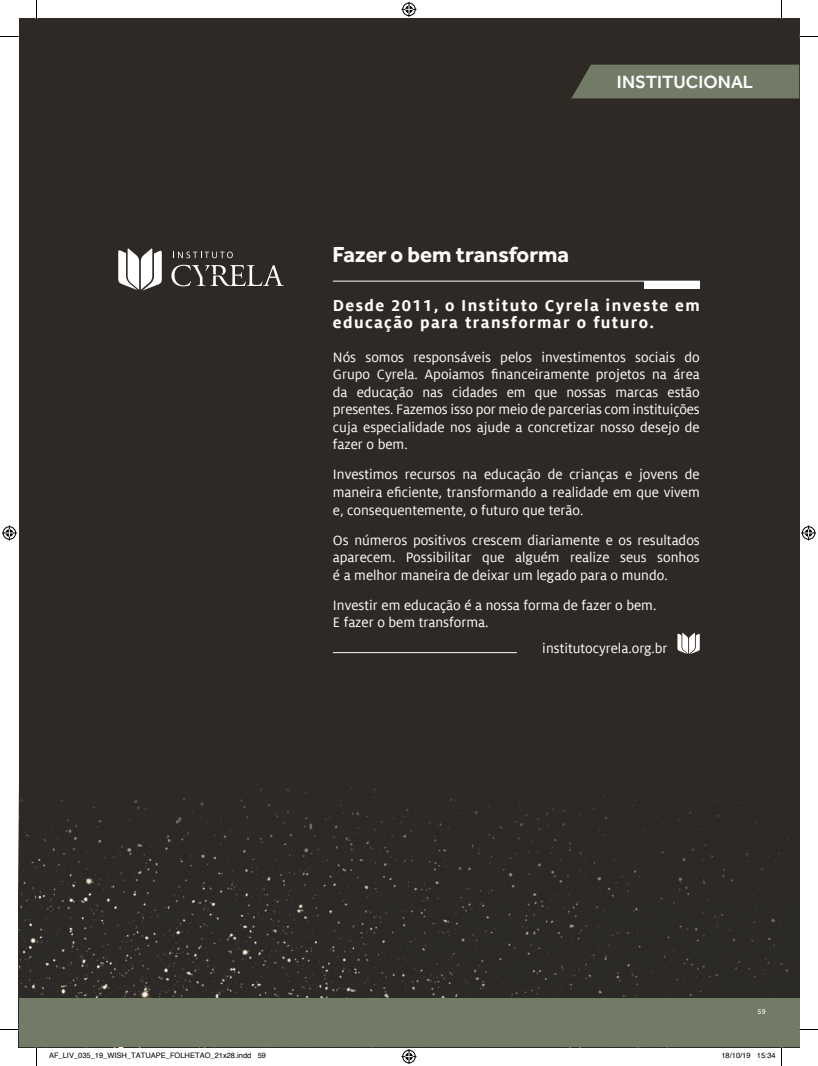
<style>
.page{position:relative;width:818px;height:1066px;background:#fff}
.page>*{position:absolute;margin:0;border:0;box-sizing:border-box;transform-origin:0 0}
.t1{font:700 22.5px "Effra";color:#fff}
.t2{font:500 18.25px "Effra";letter-spacing:.005em;color:#fff}
.t3{font:700 17.5px/17.5px "Milo Offc";letter-spacing:.08em;color:#fff}
.t4{font:15px/17.5px "Milo Offc";color:#fff;text-align:justify}
.t5{font:7.5px "Helvetica";color:#000}
.t6{font:7.5px "Effra";color:#fff}
</style>
<div class="page">
<div style="left:19px;top:19px;width:779px;height:1027px;background:#2e2925"></div>
<svg style="left:118px;top:248px;width:44px;height:42px"></svg>
<svg style="left:171px;top:264px;width:112px;height:22px"></svg>
<svg style="left:173px;top:251px;width:60px;height:7px"></svg>
<hr style="left:333px;top:281px;width:366px;height:1px;background:#fff">
<div style="left:643px;top:281px;width:56px;height:7px;background:#fff"></div>
<hr style="left:333px;top:652px;width:183px;height:1px;background:#fff">
<svg style="left:677px;top:632px;width:22px;height:22px"></svg>
<img style="left:19px;top:787px;width:770px;height:211px">
<div style="left:572px;top:65px;width:226px;height:33px;background:#727b66"></div>
<div style="left:19px;top:998px;width:779px;height:48px;background:#727b66"></div>
<svg style="left:0;top:36px;width:19px;height:1px"></svg>
<svg style="left:798px;top:36px;width:19px;height:1px"></svg>
<svg style="left:36px;top:0;width:1px;height:19px"></svg>
<svg style="left:36px;top:1046px;width:1px;height:19px"></svg>
<svg style="left:401px;top:2px;width:15px;height:15px"></svg>
<svg style="left:401px;top:1049px;width:15px;height:14px"></svg>
<svg style="left:2px;top:525px;width:15px;height:15px"></svg>
<svg style="left:801px;top:525px;width:14px;height:15px"></svg>
<svg style="left:756px;top:1046px;width:25px;height:2px"></svg>
<p class="t2" style="left:616px;top:71px;width:137px">INSTITUCIONAL</p>
<h1 class="t1" style="left:332px;top:241px;width:238px">Fazer o bem transforma</h1>
<p class="t3" style="left:333px;top:296px;width:368px">Desde 2011, o Instituto Cyrela investe em educação para transformar o futuro.</p>
<p class="t4" style="left:333px;top:348px;width:368px">Nós somos responsáveis pelos investimentos sociais do Grupo Cyrela. Apoiamos financeiramente projetos na área da educação nas cidades em que nossas marcas estão presentes. Fazemos isso por meio de parcerias com instituições cuja especialidade nos ajude a concretizar nosso desejo de fazer o bem.</p>
<p class="t4" style="left:333px;top:466px;width:368px">Investimos recursos na educação de crianças e jovens de maneira eficiente, transformando a realidade em que vivem e, consequentemente, o futuro que terão.</p>
<p class="t4" style="left:333px;top:531px;width:368px">Os números positivos crescem diariamente e os resultados aparecem. Possibilitar que alguém realize seus sonhos é a melhor maneira de deixar um legado para o mundo.</p>
<p class="t4" style="left:333px;top:596px;width:325px">Investir em educação é a nossa forma de fazer o bem.<br>E fazer o bem transforma.</p>
<p class="t4" style="left:542px;top:639px;width:127px">institutocyrela.org.br</p>
<p class="t6" style="left:757px;top:1007px;width:10px">59</p>
<p class="t5" style="left:49px;top:1049px;width:218px">AF_LIV_035_19_WISH_TATUAPE_FOLHETAO_21x28.indd 59</p>
<p class="t5" style="left:721px;top:1049px;width:56px">18/10/19 15:34</p>
</div>
